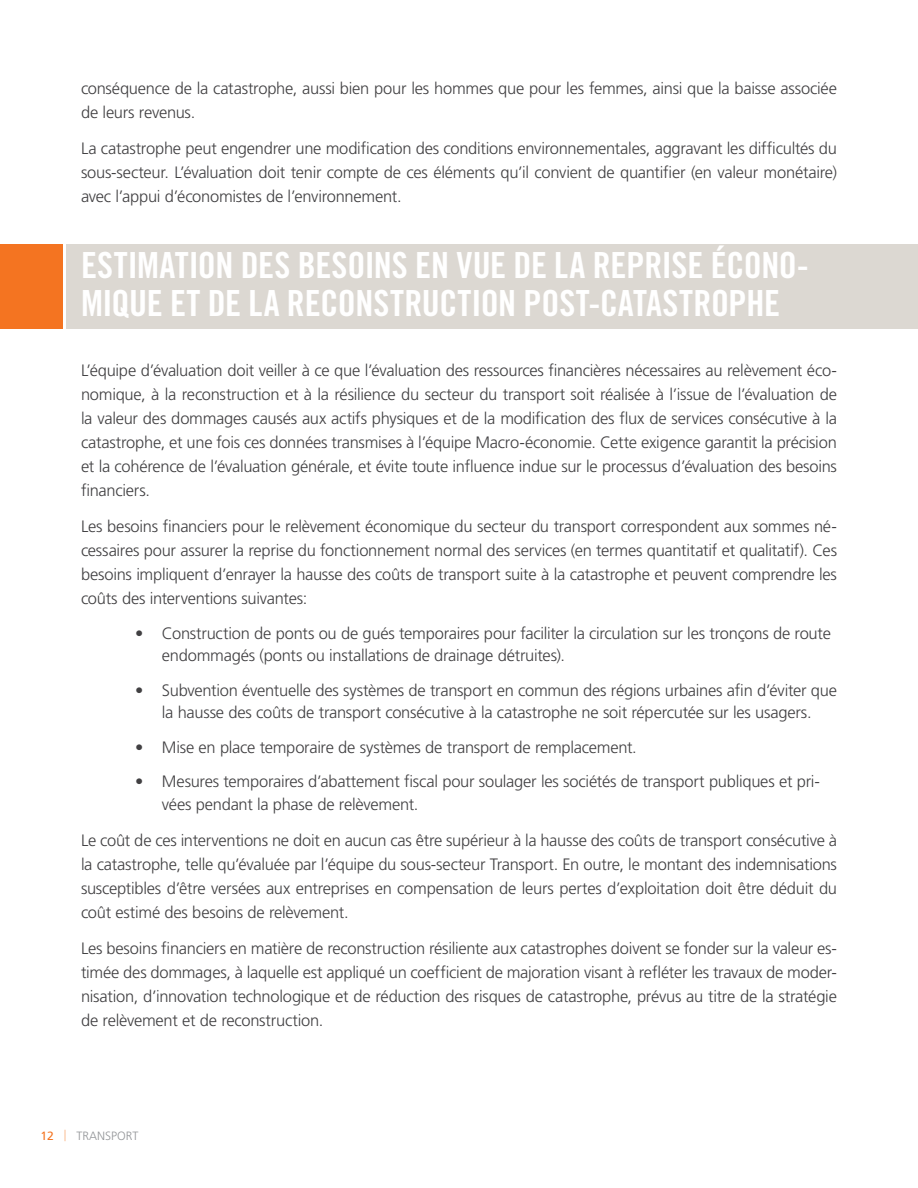
<style>
.page{position:relative;width:918px;height:1188px;background:#fff}
.page>*{position:absolute;margin:0;border:0;box-sizing:border-box;transform-origin:0 0}
.t1{font:36px/37.5px "Trade Gothic LT Std Bd Cn 20";letter-spacing:-.01em;color:#fff}
.t2{font:300 16.5px/24px "Frutiger";letter-spacing:-.015em;color:#414042;text-align:justify}
.t3{font:300 12px "Frutiger";color:#939598}
.s1{font-weight:400;color:#f47421}
.s2{font-size:15px;color:#fab584}
</style>
<div class="page">
<div style="left:66px;top:244px;width:852px;height:84px;background:#dcd8d2"></div>
<div style="left:0;top:244px;width:62px;height:84px;background:#f47421"></div>
<p class="t2" style="left:81px;top:76px;width:757px">conséquence de la catastrophe, aussi bien pour les hommes que pour les femmes, ainsi que la baisse associée de leurs revenus.</p>
<p class="t2" style="left:81px;top:136px;width:757px">La catastrophe peut engendrer une modification des conditions environnementales, aggravant les difficultés du sous-secteur. L’évaluation doit tenir compte de ces éléments qu’il convient de quantifier (en valeur monétaire) avec l’appui d’économistes de l’environnement.</p>
<h1 class="t1" style="left:81px;top:247px;width:729px">ESTIMATION DES BESOINS EN VUE DE LA REPRISE ÉCONO-<br>MIQUE ET DE LA RECONSTRUCTION POST-CATASTROPHE</h1>
<p class="t2" style="left:81px;top:358px;width:758px">L’équipe d’évaluation doit veiller à ce que l’évaluation des ressources financières nécessaires au relèvement éco&shy;nomique, à la reconstruction et à la résilience du secteur du transport soit réalisée à l’issue de l’évaluation de la valeur des dommages causés aux actifs physiques et de la modification des flux de services consécutive à la catastrophe, et une fois ces données transmises à l’équipe Macro-économie. Cette exigence garantit la précision et la cohérence de l’évaluation générale, et évite toute influence indue sur le processus d’évaluation des besoins financiers.</p>
<p class="t2" style="left:81px;top:514px;width:758px">Les besoins financiers pour le relèvement économique du secteur du transport correspondent aux sommes né&shy;cessaires pour assurer la reprise du fonctionnement normal des services (en termes quantitatif et qualitatif). Ces besoins impliquent d’enrayer la hausse des coûts de transport suite à la catastrophe et peuvent comprendre les coûts des interventions suivantes:</p>
<p class="t2" style="left:162px;top:622px;width:670px;line-height:22.5px;text-indent:-27px">• Construction de ponts ou de gués temporaires pour faciliter la circulation sur les tronçons de route endommagés (ponts ou installations de drainage détruites).</p>
<p class="t2" style="left:135px;top:679px;width:704px;line-height:22.5px;text-align:center">• Subvention éventuelle des systèmes de transport en commun des régions urbaines afin d’éviter que la hausse des coûts de transport consécutive à la catastrophe ne soit répercutée sur les usagers.</p>
<p class="t2" style="left:135px;top:735px;width:503px">• Mise en place temporaire de systèmes de transport de remplacement.</p>
<p class="t2" style="left:162px;top:770px;width:660px;line-height:22.5px;text-indent:-27px">• Mesures temporaires d’abattement fiscal pour soulager les sociétés de transport publiques et pri&shy;vées pendant la phase de relèvement.</p>
<p class="t2" style="left:81px;top:828px;width:758px">Le coût de ces interventions ne doit en aucun cas être supérieur à la hausse des coûts de transport consécutive à la catastrophe, telle qu’évaluée par l’équipe du sous-secteur Transport. En outre, le montant des indemnisations susceptibles d’être versées aux entreprises en compensation de leurs pertes d’exploitation doit être déduit du coût estimé des besoins de relèvement.</p>
<p class="t2" style="left:81px;top:936px;width:757px">Les besoins financiers en matière de reconstruction résiliente aux catastrophes doivent se fonder sur la valeur es&shy;timée des dommages, à laquelle est appliqué un coefficient de majoration visant à refléter les travaux de moder&shy;nisation, d’innovation technologique et de réduction des risques de catastrophe, prévus au titre de la stratégie de relèvement et de reconstruction.</p>
<p class="t3" style="left:40px;top:1129px;width:100px"><span class="s1">12</span> <span class="s2">|</span> TRANSPORT</p>
</div>
